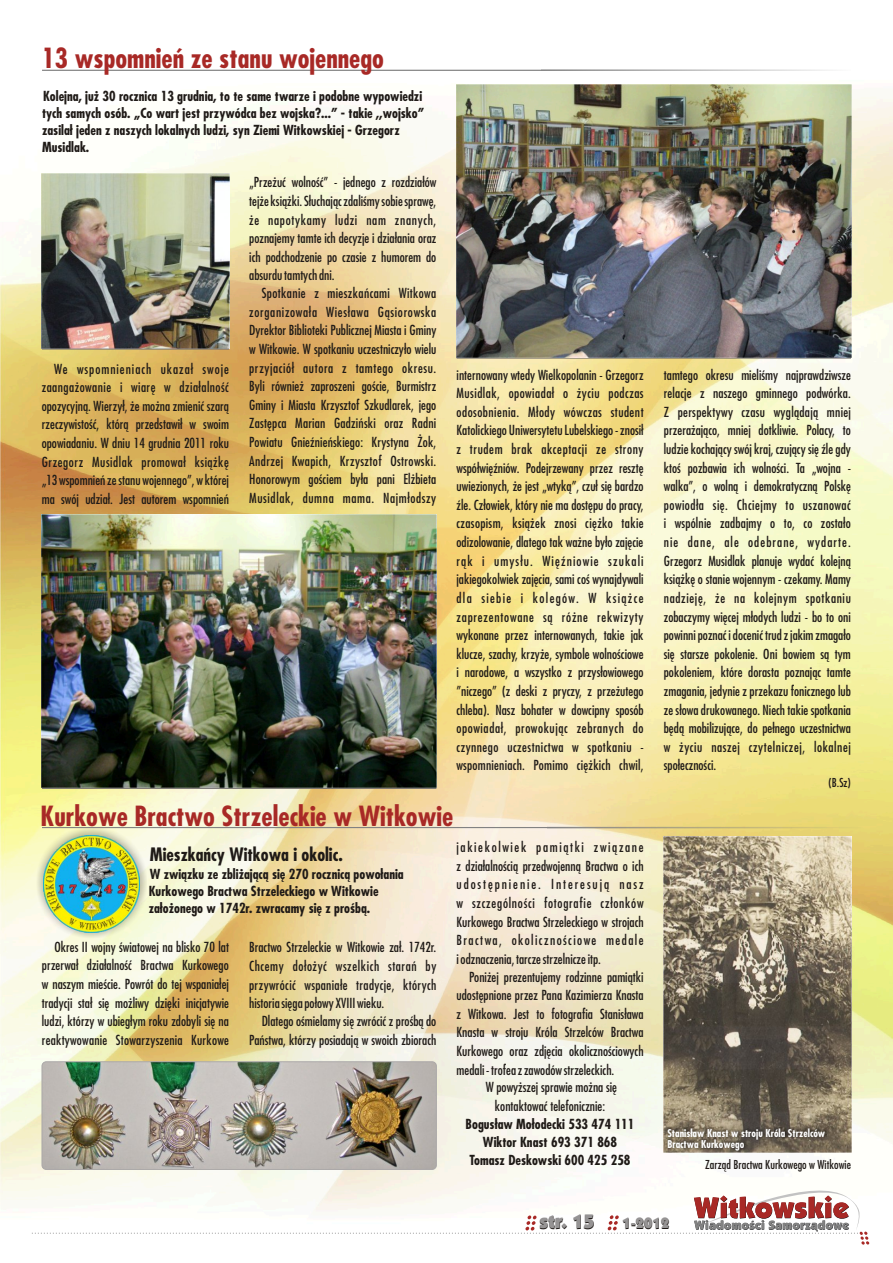
<style>
.page{position:relative;width:893px;height:1263px;background:#fff}
.page>*{position:absolute;margin:0;border:0;box-sizing:border-box;transform-origin:0 0}
.t1{font:700 27px "Fujiyama";color:#a82926}
.t2{font:900 19.5px "Kabel IT Cby BT";color:#1f1a17}
.t3{font:700 18px "Fujiyama";color:#1f1a17}
.t4{font:900 15px "Kabel IT Cby BT";color:#1f1a17}
.t5{font:13.5px/18.6px "Fujiyama";color:#1f1a17;text-align:justify}
.t6{font:700 13.5px/17.2px "Fujiyama";color:#1f1a17}
.t7{font:12px "Fujiyama";color:#1f1a17}
.t8{font:700 10.5px/10.6px "Fujiyama";color:#fff}
</style>
<div class="page">
<img style="left:0;top:84px;width:893px;height:1117px">
<svg style="left:31px;top:1186px;width:838px;height:58px"></svg>
<hr style="left:42px;top:69px;width:809px;height:2px;background:#828282">
<hr style="left:457px;top:358px;width:394px;height:1px;background:#737070">
<hr style="left:42px;top:827px;width:819px;height:1px;background:#828282">
<img style="left:456px;top:85px;width:395px;height:272px">
<img style="left:42px;top:173px;width:187px;height:175px">
<img style="left:42px;top:515px;width:395px;height:272px">
<hr style="left:42px;top:349px;width:187px;height:1px;background:#737070">
<hr style="left:42px;top:788px;width:394px;height:1px;background:#737070">
<img style="left:664px;top:836px;width:187px;height:316px">
<div style="left:36px;top:828px;width:111px;height:111px;background:#1f1a17;opacity:.49"></div>
<img style="left:43px;top:836px;width:97px;height:96px">
<img style="left:42px;top:1062px;width:394px;height:107px;border-radius:4px">
<div style="left:42px;top:1061px;width:395px;height:109px;border:1px solid #aba8a8;border-radius:4px"></div>
<div style="left:666px;top:1127px;width:161px;height:25px;background:#1f1a17;opacity:.49"></div>
<h1 class="t1" style="left:42px;top:48px;width:344px">13 wspomnień ze stanu wojennego</h1>
<p class="t6" style="left:42px;top:89px;width:384px">Kolejna, już 30 rocznica 13 grudnia, to te same twarze i podobne wypowiedzi tych samych osób. „Co wart jest przywódca bez wojska?...” - takie ,,wojsko” zasilał jeden z naszych lokalnych ludzi, syn Ziemi Witkowskiej - Grzegorz Musidlak.</p>
<p class="t5" style="left:42px;top:360px;width:189px;text-indent:13px">We wspomnieniach ukazał swoje zaangażowanie i wiarę w działalność opozycyjną. Wierzył, że można zmienić szarą rzeczywistość, którą przedstawił w swoim opowiadaniu. W dniu 14 grudnia 2011 roku Grzegorz Musidlak promował książkę „13 wspomnień ze stanu wojennego”, w której ma swój udział. Jest autorem wspomnień</p>
<p class="t5" style="left:249px;top:174px;width:189px">„Przeżuć wolność” - jednego z rozdziałów tejże książki. Słuchając zdaliśmy sobie sprawę, że napotykamy ludzi nam znanych, poznajemy tamte ich decyzje i działania oraz ich podchodzenie po czasie z humorem do absurdu tamtych dni.</p>
<p class="t5" style="left:249px;top:285px;width:189px;text-indent:13px">Spotkanie z mieszkańcami Witkowa zorganizowała Wiesława Gąsiorowska Dyrektor Biblioteki Publicznej Miasta i Gminy w Witkowie. W spotkaniu uczestniczyło wielu przyjaciół autora z tamtego okresu.<br>Byli również zaproszeni goście, Burmistrz Gminy i Miasta Krzysztof Szkudlarek, jego Zastępca Marian Gadziński oraz Radni Powiatu Gnieźnieńskiego: Krystyna Żok, Andrzej Kwapich, Krzysztof Ostrowski.<br>Honorowym gościem była pani Elżbieta Musidlak, dumna mama. Najmłodszy</p>
<p class="t5" style="left:456px;top:366px;width:189px">internowany wtedy Wielkopolanin - Grzegorz Musidlak, opowiadał o życiu podczas odosobnienia. Młody wówczas student Katolickiego Uniwersytetu Lubelskiego - znosił z trudem brak akceptacji ze strony współwięźniów. Podejrzewany przez resztę uwiezionych, że jest „wtyką”, czuł się bardzo źle. Człowiek, który nie ma dostępu do pracy, czasopism, książek znosi ciężko takie odizolowanie, dlatego tak ważne było zajęcie rąk i umysłu. Więźniowie szukali jakiegokolwiek zajęcia, sami coś wynajdywali dla siebie i kolegów. W książce zaprezentowane są różne rekwizyty wykonane przez internowanych, takie jak klucze, szachy, krzyże, symbole wolnościowe i narodowe, a wszystko z przysłowiowego ”niczego” (z deski z pryczy, z przeżutego chleba). Nasz bohater w dowcipny sposób opowiadał, prowokując zebranych do czynnego uczestnictwa w spotkaniu - wspomnieniach. Pomimo ciężkich chwil,</p>
<p class="t5" style="left:664px;top:366px;width:189px">tamtego okresu mieliśmy najprawdziwsze relacje z naszego gminnego podwórka.<br>Z perspektywy czasu wyglądają mniej przerażająco, mniej dotkliwie. Polacy, to ludzie kochający swój kraj, czujący się źle gdy ktoś pozbawia ich wolności. Ta „wojna - walka”, o wolną i demokratyczną Polskę powiodła się. Chciejmy to uszanować i wspólnie zadbajmy o to, co zostało nie dane, ale odebrane, wydarte.<br>Grzegorz Musidlak planuje wydać kolejną książkę o stanie wojennym - czekamy. Mamy nadzieję, że na kolejnym spotkaniu zobaczymy więcej młodych ludzi - bo to oni powinni poznać i docenić trud z jakim zmagało się starsze pokolenie. Oni bowiem są tym pokoleniem, które dorasta poznając tamte zmagania, jedynie z przekazu fonicznego lub ze słowa drukowanego. Niech takie spotkania będą mobilizujące, do pełnego uczestnictwa w życiu naszej czytelniczej, lokalnej społeczności.</p>
<p class="t7" style="left:829px;top:777px;width:24px">(B.Sz)</p>
<h1 class="t1" style="left:41px;top:806px;width:414px">Kurkowe Bractwo Strzeleckie w Witkowie</h1>
<h3 class="t3" style="left:150px;top:847px;width:195px">Mieszkańcy Witkowa i okolic.</h3>
<p class="t6" style="left:149px;top:867px;width:257px">W związku ze zbliżającą się 270 rocznicą powołania<br>Kurkowego Bractwa Strzeleckiego w Witkowie założonego w 1742r. zwracamy się z prośbą.</p>
<p class="t5" style="left:457px;top:839px;width:189px">jakiekolwiek pamiątki związane z działalnością przedwojenną Bractwa o ich udostępnienie. Interesują nasz w szczególności fotografie członków Kurkowego Bractwa Strzeleckiego w strojach Bractwa, okolicznościowe medale iodznaczenia, tarcze strzelnicze itp.</p>
<p class="t5" style="left:469px;top:968px;width:176px">Poniżej prezentujemy rodzinne pamiątki</p>
<p class="t5" style="left:457px;top:987px;width:189px">udostępnione przez Pana Kazimierza Knasta</p>
<p class="t5" style="left:457px;top:1005px;width:189px">z Witkowa. Jest to fotografia Stanisława</p>
<p class="t5" style="left:457px;top:1024px;width:189px">Knasta w stroju Króla Strzelców Bractwa</p>
<p class="t5" style="left:457px;top:1043px;width:189px">Kurkowego oraz zdjęcia okolicznościowych</p>
<p class="t5" style="left:457px;top:1061px;width:159px">medali - trofea z zawodów strzeleckich.</p>
<p class="t5" style="left:486px;top:1079px;width:133px">W powyższej sprawie można się</p>
<p class="t5" style="left:495px;top:1098px;width:112px">kontaktować telefonicznie:</p>
<p class="t6" style="left:466px;top:1116px;width:170px;line-height:18px;text-align:center">Bogusław Mołodecki 533 474 111<br>Wiktor Knast 693 371 868<br>Tomasz Deskowski 600 425 258</p>
<p class="t5" style="left:42px;top:939px;width:189px;text-indent:13px">Okres II wojny światowej na blisko 70 lat przerwał działalność Bractwa Kurkowego w naszym mieście. Powrót do tej wspaniałej tradycji stał się możliwy dzięki inicjatywie ludzi, którzy w ubiegłym roku zdobyli się na reaktywowanie Stowarzyszenia Kurkowe</p>
<p class="t5" style="left:249px;top:939px;width:189px">Bractwo Strzeleckie w Witkowie zał. 1742r.<br>Chcemy dołożyć wszelkich starań by przywrócić wspaniałe tradycje, których historia sięga połowy XVIII wieku.</p>
<p class="t5" style="left:249px;top:1013px;width:189px;text-align:right">Dlatego ośmielamy się zwrócić z prośbą do<br>Państwa, którzy posiadają w swoich zbiorach</p>
<p class="t8" style="left:667px;top:1129px;width:159px">Stanisław Knast w stroju Króla Strzelców<br>Bractwa Kurkowego</p>
<p class="t7" style="left:705px;top:1159px;width:147px">Zarząd Bractwa Kurkowego w Witkowie</p>
<h2 class="t2" style="left:540px;top:1214px;width:57px">str. 15</h2>
<p class="t4" style="left:622px;top:1218px;width:49px">1-2012</p>
</div>
